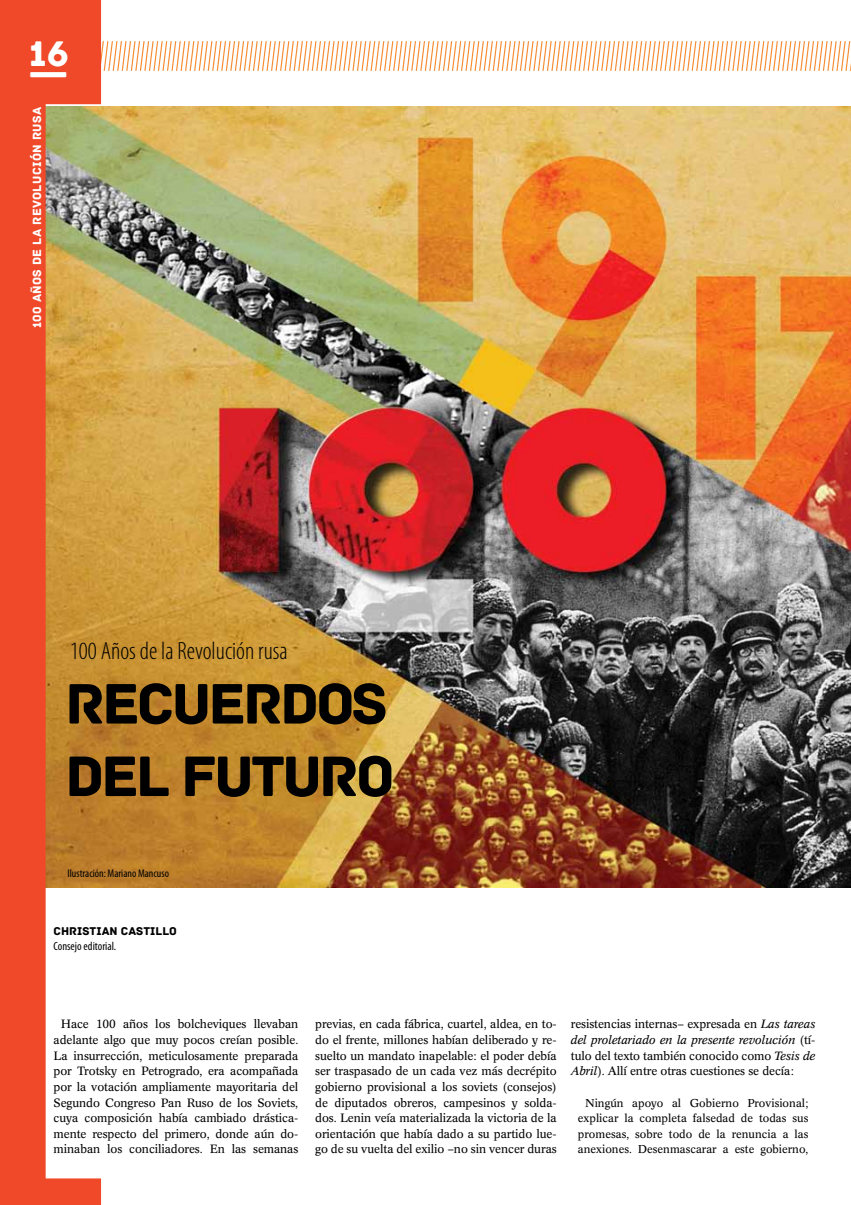
<style>
.page{position:relative;width:851px;height:1205px;background:#fff}
.page>*{position:absolute;margin:0;border:0;box-sizing:border-box;transform-origin:0 0}
.t1{font:60px/72.5px "Archive";letter-spacing:-.05em;color:#000}
.t2{font:37.5px "Archive";color:#fff}
.t3{font:300 condensed 25px "Myriad Pro";color:#000}
.t4{font:12.5px "Archive";letter-spacing:.025em;color:#fff}
.t5{font:11.88px/15.6px "Concorde BE";letter-spacing:-.01em;color:#000;text-align:justify}
.t6{font:11.88px "Archive";color:#000}
.t7{font:condensed 11.88px "Myriad Pro";color:#000}
.t8{font:11.25px/15.6px "Concorde BE";color:#000;text-align:justify}
.t9{font:condensed 11.25px "Myriad Pro";color:#000}
.s1{font-style:italic}
</style>
<div class="page">
<img style="left:101px;top:106px;width:749px;height:782px">
<svg style="left:101px;top:41px;width:749px;height:30px"></svg>
<svg style="left:0;top:0;width:101px;height:1205px;background:#e07c4f"></svg>
<h2 class="t2" style="left:29px;top:32px;width:42px">16</h2>
<h2 class="t2" style="left:25px;top:81px;width:14px;rotate:-90deg">|</h2>
<p class="t4" style="left:30px;top:328px;width:222px;rotate:-90deg">100 AÑOS DE LA REVOLUCIÓN RUSA</p>
<h3 class="t3" style="left:70px;top:637px;width:219px">100 Años de la Revolución rusa</h3>
<h1 class="t1" style="left:65px;top:668px;width:331px">RECUERDOS<br>DEL FUTURO</h1>
<p class="t9" style="left:68px;top:867px;width:103px">Ilustración: Mariano Mancuso</p>
<p class="t6" style="left:54px;top:923px;width:125px">CHRISTIAN CASTILLO</p>
<p class="t7" style="left:54px;top:940px;width:64px">Consejo editorial.</p>
<p class="t5" style="left:54px;top:1016px;width:246px;text-align:center">Hace 100 años los bolcheviques llevaban adelante algo que muy pocos creían posible.<br>La insurrección, meticulosamente preparada por Trotsky en Petrogrado, era acompañada por la votación ampliamente mayoritaria del Segundo Congreso Pan Ruso de los Soviets, cuya composición había cambiado drástica&shy;mente respecto del primero, donde aún do&shy;minaban los conciliadores. En las semanas</p>
<p class="t5" style="left:315px;top:1016px;width:243px">previas, en cada fábrica, cuartel, aldea, en to&shy;do el frente, millones habían deliberado y re&shy;suelto un mandato inapelable: el poder debía ser traspasado de un cada vez más decrépito gobierno provisional a los soviets (consejos) de diputados obreros, campesinos y solda&shy;dos. Lenin veía materializada la victoria de la orientación que había dado a su partido lue&shy;go de su vuelta del exilio –no sin vencer duras</p>
<p class="t5" style="left:570px;top:1016px;width:246px">resistencias internas– expresada en <span class="s1">Las tareas del proletariado en la presente revolución</span> (tí&shy;tulo del texto también conocido como <span class="s1">Tesis de Abril</span>). Allí entre otras cuestiones se decía:</p>
<p class="t8" style="left:578px;top:1095px;width:232px;text-indent:7px">Ningún apoyo al Gobierno Provisional; explicar la completa falsedad de todas sus promesas, sobre todo de la renuncia a las anexiones. Desenmascarar a este gobierno,</p>
</div>
